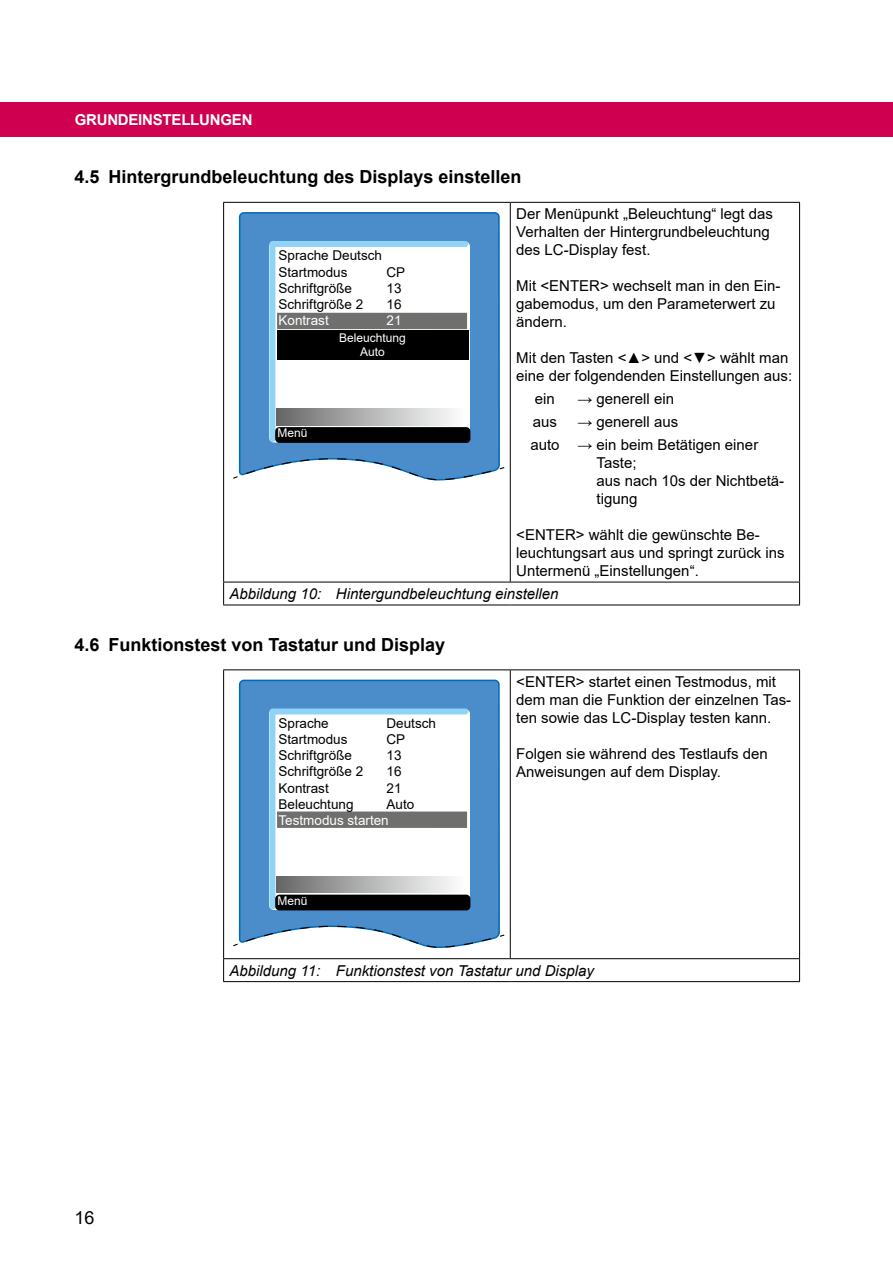
<style>
.page{position:relative;width:893px;height:1263px;background:#fff}
.page>*{position:absolute;margin:0;border:0;box-sizing:border-box;transform-origin:0 0}
.t1{font:700 18px "Arial";color:#000}
.t2{font:18px "Arial";color:#000}
.t3{font:15px/18px "Arial";color:#000}
.t4{font:italic 15px "Arial";color:#000}
.t5{font:700 15px "Arial";color:#fff}
.t6{font:13.5px/16.2px "Arial";color:#000}
.t7{font:13.5px "Arial";color:#fff}
.t8{font:12px/14.4px "Arial";color:#fff;text-align:center}
</style>
<div class="page">
<hr style="left:223px;top:202px;width:287px;height:1px;background:#000">
<hr style="left:223px;top:203px;width:1px;height:379px;background:#000">
<hr style="left:510px;top:202px;width:290px;height:1px;background:#000">
<hr style="left:510px;top:203px;width:1px;height:379px;background:#000">
<hr style="left:799px;top:203px;width:1px;height:379px;background:#000">
<hr style="left:223px;top:582px;width:287px;height:1px;background:#000">
<svg style="left:223px;top:582px;width:1px;height:23px"></svg>
<hr style="left:510px;top:582px;width:290px;height:1px;background:#000">
<svg style="left:799px;top:582px;width:1px;height:23px"></svg>
<hr style="left:223px;top:605px;width:287px;height:1px;background:#000">
<hr style="left:510px;top:605px;width:290px;height:1px;background:#000">
<svg style="left:238px;top:212px;width:262px;height:264px;background:#4b8dcb"></svg>
<div style="left:270px;top:242px;width:199px;height:200px;background:#fff;border-radius:4px"></div>
<div style="left:272px;top:241px;width:193px;height:6px;background:#8fd4f6"></div>
<div style="left:269px;top:245px;width:6px;height:194px;background:#8fd4f6"></div>
<div style="left:275px;top:427px;width:195px;height:16px;background:#000;border-radius:4px"></div>
<svg style="left:233px;top:475px;width:6px;height:4px"></svg>
<svg style="left:245px;top:457px;width:260px;height:24px"></svg>
<div style="left:277px;top:313px;width:190px;height:16px;background:#6f6f6e"></div>
<div style="left:277px;top:409px;width:191px;height:16px;background:linear-gradient(to right,#696969,#fff)"></div>
<div style="left:277px;top:330px;width:191px;height:30px;background:#000"></div>
<hr style="left:223px;top:669px;width:287px;height:1px;background:#000">
<hr style="left:223px;top:670px;width:1px;height:288px;background:#000">
<hr style="left:510px;top:669px;width:290px;height:1px;background:#000">
<hr style="left:510px;top:670px;width:1px;height:288px;background:#000">
<hr style="left:799px;top:670px;width:1px;height:288px;background:#000">
<hr style="left:223px;top:958px;width:287px;height:1px;background:#000">
<svg style="left:223px;top:959px;width:1px;height:22px"></svg>
<hr style="left:510px;top:958px;width:290px;height:1px;background:#000">
<svg style="left:799px;top:959px;width:1px;height:22px"></svg>
<hr style="left:223px;top:981px;width:287px;height:1px;background:#000">
<hr style="left:510px;top:981px;width:290px;height:1px;background:#000">
<svg style="left:238px;top:679px;width:262px;height:264px;background:#4c8dca"></svg>
<div style="left:270px;top:710px;width:199px;height:199px;background:#fff;border-radius:4px"></div>
<div style="left:272px;top:708px;width:193px;height:6px;background:#8fd4f6"></div>
<div style="left:269px;top:713px;width:6px;height:194px;background:#8fd4f6"></div>
<div style="left:275px;top:895px;width:195px;height:15px;background:#000;border-radius:4px"></div>
<svg style="left:245px;top:924px;width:260px;height:24px"></svg>
<div style="left:277px;top:811px;width:190px;height:17px;background:#6f6f6e"></div>
<div style="left:277px;top:876px;width:191px;height:17px;background:linear-gradient(to right,#696969,#fff)"></div>
<div style="left:0;top:102px;width:893px;height:34px;background:#ce004f"></div>
<p class="t5" style="left:75px;top:110px;width:23px">Grundeinstellungen</p>
<p class="t1" style="left:74px;top:164px;width:449px">4.5 Hintergrundbeleuchtung des Displays einstellen</p>
<p class="t3" style="left:516px;top:205px;width:258px">Der Menüpunkt „Beleuchtung“ legt das<br>Verhalten der Hintergrundbeleuchtung des LC-Display fest.</p>
<p class="t3" style="left:516px;top:277px;width:266px">Mit &lt;ENTER&gt; wechselt man in den Ein&shy;gabemodus, um den Parameterwert zu ändern.</p>
<p class="t3" style="left:516px;top:349px;width:277px">Mit den Tasten &lt;▲&gt; und &lt;▼&gt; wählt man eine der folgendenden Einstellungen aus:</p>
<p class="t3" style="left:535px;top:390px;width:22px">ein</p>
<p class="t3" style="left:578px;top:390px;width:98px">→ generell ein</p>
<p class="t3" style="left:533px;top:413px;width:26px">aus</p>
<p class="t6" style="left:279px;top:247px;width:105px">Sprache Deutsch<br>Startmodus</p>
<p class="t6" style="left:387px;top:264px;width:20px">CP</p>
<p class="t6" style="left:279px;top:280px;width:75px">Schriftgröße</p>
<p class="t6" style="left:387px;top:280px;width:17px">13</p>
<p class="t6" style="left:279px;top:296px;width:86px">Schriftgröße 2</p>
<p class="t6" style="left:387px;top:296px;width:17px">16</p>
<p class="t7" style="left:279px;top:311px;width:52px">Kontrast</p>
<p class="t7" style="left:387px;top:311px;width:17px">21</p>
<p class="t8" style="left:339px;top:330px;width:68px">Beleuchtung<br>Auto</p>
<p class="t3" style="left:530px;top:410px;width:229px;line-height:23px;text-indent:47px">→ generell aus<br>auto → ein beim Betätigen einer</p>
<p class="t3" style="left:597px;top:454px;width:189px">Taste;<br>aus nach 10s der Nichtbetä&shy;tigung</p>
<p class="t3" style="left:516px;top:526px;width:270px">&lt;ENTER&gt; wählt die gewünschte Be&shy;leuchtungsart aus und springt zurück ins<br>Untermenü „Einstellungen“.</p>
<p class="t4" style="left:230px;top:584px;width:330px">Abbildung 10: Hintergundbeleuchtung einstellen</p>
<p class="t1" style="left:74px;top:632px;width:372px">4.6 Funktionstest von Tastatur und Display</p>
<p class="t8" style="left:277px;top:425px;width:32px">Menü</p>
<p class="t6" style="left:279px;top:715px;width:52px">Sprache</p>
<p class="t6" style="left:387px;top:715px;width:51px">Deutsch</p>
<p class="t6" style="left:279px;top:731px;width:75px">Startmodus<br>Schriftgröße</p>
<p class="t6" style="left:387px;top:747px;width:17px">13</p>
<p class="t6" style="left:279px;top:763px;width:86px">Schriftgröße 2</p>
<p class="t6" style="left:387px;top:763px;width:17px">16</p>
<p class="t6" style="left:279px;top:780px;width:52px">Kontrast</p>
<p class="t6" style="left:387px;top:780px;width:17px">21</p>
<p class="t6" style="left:279px;top:796px;width:77px">Beleuchtung</p>
<p class="t6" style="left:387px;top:796px;width:29px">Auto</p>
<p class="t7" style="left:279px;top:811px;width:112px">Testmodus starten</p>
<p class="t8" style="left:277px;top:893px;width:32px">Menü</p>
<p class="t3" style="left:516px;top:672px;width:276px">&lt;ENTER&gt; startet einen Testmodus, mit dem man die Funktion der einzelnen Tas&shy;ten sowie das LC-Display testen kann.</p>
<p class="t3" style="left:516px;top:744px;width:253px">Folgen sie während des Testlaufs den<br>Anweisungen auf dem Display.</p>
<p class="t2" style="left:74px;top:1205px;width:22px">16</p>
<p class="t4" style="left:230px;top:961px;width:366px">Abbildung 11: Funktionstest von Tastatur und Display</p>
</div>
